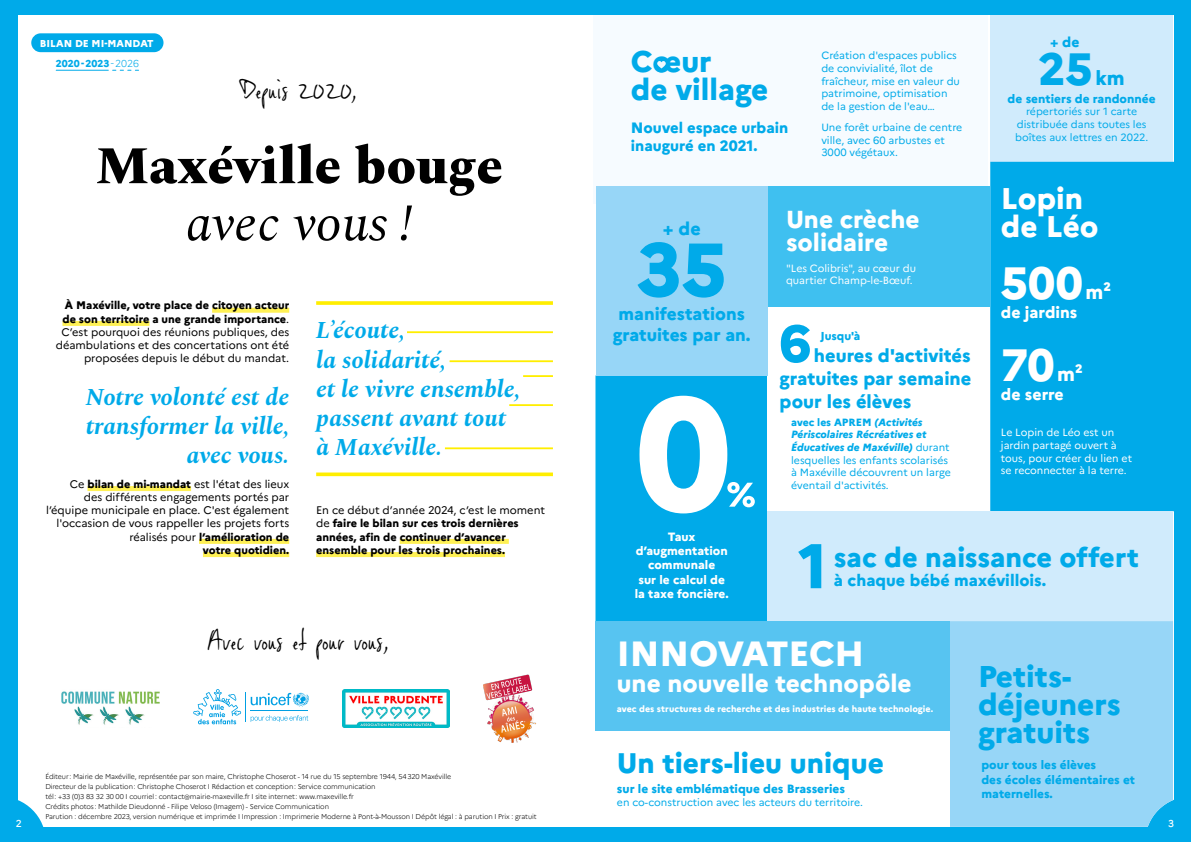
<style>
.page{position:relative;width:1191px;height:842px;background:#00aae9}
.page>*{position:absolute;margin:0;border:0;box-sizing:border-box;transform-origin:0 0}
.t1{font:800 75.1px "Marianne";color:#00aae9}
.t2{font:800 52.7px "Spectral";color:#000}
.t3{font:italic 52.7px "Spectral";letter-spacing:-.01em;color:#000}
.t4{font:800 51.9px "Marianne";color:#00aae9}
.t5{font:800 45.2px "Marianne";color:#fff}
.t6{font:800 45.2px "Marianne";color:#00aae9}
.t7{font:800 35px "Marianne";color:#fff}
.t8{font:800 30px/28px "Marianne";color:#00aae9}
.t9{font:800 29.9px/28px "Marianne";color:#00aae9}
.t10{font:800 29.9px/28px "Marianne";color:#fff}
.t11{font:29.6px "Viktorie";color:#000}
.t12{font:800 28.3px "Marianne";color:#00aae9}
.t13{font:800 27.3px "Marianne";color:#00aae9}
.t14{font:800 24.6px/23px "Marianne";color:#fff}
.t15{font:italic 700 24.3px/29.2px "Spectral";color:#00aae9}
.t16{font:800 19.9px "Marianne";color:#fff}
.t17{font:800 19.9px "Marianne";color:#00aae9}
.t18{font:800 18.4px/23px "Marianne";color:#00aae9;text-align:justify}
.t19{font:800 18px "Marianne";color:#00aae9}
.t20{font:800 17.4px/20.9px "Marianne";color:#00aae9;text-align:center}
.t21{font:800 16.3px "Marianne";color:#00aae9}
.t22{font:800 16px "Marianne";color:#fff}
.t23{font:800 15px/18px "Marianne";color:#00aae9}
.t24{font:800 14px "Marianne";color:#00aae9}
.t25{font:800 12px/14.4px "Marianne";color:#00aae9}
.t26{font:800 12px/14.4px "Marianne";color:#fff;text-align:center}
.t27{font:800 11.5px "Marianne";letter-spacing:-.005em;color:#00aae9}
.t28{font:11px/13.2px "Marianne";color:#000;text-align:right}
.t29{font:800 11px/13.2px "Marianne";color:#000}
.t30{font:10.5px/12.6px "Marianne";color:#00aae9}
.t31{font:10.5px/12.6px "Marianne";color:#fff}
.t32{font:800 10px/20.1px "Marianne";color:#fff;text-align:center}
.t33{font:500 10px "Marianne";color:#fff}
.t34{font:800 9px "Marianne";color:#fff}
.t35{font:300 7px/9.8px "Marianne";letter-spacing:-.015em;color:#000}
.s1{color:#00aae9}
.s2{font-weight:300;color:#00aae9}
.s3{font-weight:800}
.s4{font-weight:400}
.s5{font-weight:800;font-style:italic}
</style>
<div class="page">
<div style="left:18px;top:15px;width:1155px;height:812px;background:#fff"></div>
<svg style="left:18px;top:800px;width:26px;height:27px"></svg>
<div style="left:31px;top:33px;width:132px;height:19px;background:#00aae9;border-radius:9px"></div>
<hr style="left:56px;top:70px;width:52px;height:1px;background:#00aae9">
<svg style="left:113px;top:70px;width:26px;height:1px"></svg>
<div style="left:212px;top:308px;width:77px;height:5px;background:#fff155"></div>
<div style="left:62px;top:321px;width:87px;height:5px;background:#fff155"></div>
<div style="left:87px;top:486px;width:104px;height:5px;background:#fff155"></div>
<div style="left:199px;top:539px;width:90px;height:5px;background:#fff155"></div>
<div style="left:203px;top:552px;width:86px;height:5px;background:#fff155"></div>
<svg style="left:193px;top:689px;width:116px;height:35px"></svg>
<img style="left:343px;top:689px;width:106px;height:38px">
<img style="left:483px;top:674px;width:53px;height:68px">
<div style="left:400px;top:539px;width:109px;height:5px;background:#fff155"></div>
<div style="left:316px;top:552px;width:189px;height:5px;background:#fff155"></div>
<svg style="left:316px;top:472px;width:237px;height:4px"></svg>
<svg style="left:316px;top:301px;width:237px;height:4px"></svg>
<hr style="left:407px;top:331px;width:146px;height:2px;background:#fe0">
<hr style="left:449px;top:360px;width:104px;height:2px;background:#fe0">
<hr style="left:523px;top:375px;width:30px;height:2px;background:#fe0">
<hr style="left:509px;top:404px;width:44px;height:2px;background:#fe0">
<hr style="left:445px;top:447px;width:108px;height:2px;background:#fe0">
<div style="left:990px;top:15px;width:183px;height:147px;background:#d0ebfc"></div>
<div style="left:592px;top:15px;width:395px;height:188px;background:#f6fbff"></div>
<div style="left:950px;top:621px;width:223px;height:206px;background:#97d6f7"></div>
<div style="left:654px;top:57px;width:14px;height:15px;background:#00aae9;border-radius:50%"></div>
<svg style="left:657px;top:61px;width:9px;height:7px"></svg>
<div style="left:990px;top:162px;width:183px;height:349px;background:#00aae9"></div>
<div style="left:595px;top:375px;width:172px;height:246px;background:#00aae9"></div>
<div style="left:767px;top:186px;width:223px;height:121px;background:#3fc0f0"></div>
<div style="left:767px;top:511px;width:406px;height:110px;background:#d0ebfc"></div>
<div style="left:595px;top:621px;width:355px;height:110px;background:#57c4f1"></div>
<svg style="left:639px;top:396px;width:116px;height:117px"></svg>
<svg style="left:798px;top:544px;width:23px;height:44px"></svg>
<div style="left:596px;top:186px;width:171px;height:189px;background:#97d6f7"></div>
<img style="left:62px;top:691px;width:97px;height:34px">
<h3 class="t32" style="left:40px;top:32px;width:115px">BILAN DE MI-MANDAT<br><span class="s1">2020 - 2023</span><span class="s2">- 2026</span></h3>
<h3 class="t11" style="left:240px;top:69px;width:119px">Depuis 2020,</h3>
<h2 class="t2" style="left:95px;top:127px;width:409px">Maxéville bouge</h2>
<h2 class="t3" style="left:185px;top:185px;width:229px">avec vous !</h2>
<h3 class="t28" style="left:56px;top:298px;width:235px"><span class="s3">À Maxéville, votre place de citoyen acteur de son territoire a une grande importance</span>.<br>C’est pourquoi des réunions publiques, des déambulations et des concertations ont été proposées depuis le début du mandat.</h3>
<h3 class="t15" style="left:86px;top:380px;width:205px;text-align:right">Notre volonté est de transformer la ville, avec vous.</h3>
<h3 class="t28" style="left:46px;top:476px;width:245px">Ce <span class="s3">bilan de mi-mandat</span> est l'état des lieux<br>des différents engagements portés par l’équipe municipale en place. C'est également l'occasion de vous rappeller les projets forts réalisés pour <span class="s3">l’amélioration de<br>votre quotidien.</span></h3>
<h3 class="t15" style="left:316px;top:314px;width:206px">L’écoute,<br>la solidarité,<br>et le vivre ensemble, passent avant tout à Maxéville.</h3>
<h3 class="t29" style="left:316px;top:503px;width:230px"><span class="s4">En ce début d’année 2024, c’est le moment de</span> faire le bilan sur ces trois dernières années, afin de continuer d’avancer ensemble pour les trois prochaines.</h3>
<h3 class="t11" style="left:208px;top:620px;width:183px">Avec vous et pour vous,</h3>
<h3 class="t33" style="left:16px;top:816px;width:7px">2</h3>
<p class="t35" style="left:45px;top:771px;width:493px">Éditeur : Mairie de Maxéville, représentée par son maire, Christophe Choserot - 14 rue du 15 septembre 1944, 54 320 Maxéville<br>Directeur de la publication : Christophe Choserot I Rédaction et conception : Service communication<br>tél : +33 (0)3 83 32 30 00 I courriel : contact@mairie-maxeville.fr I site internet : www.maxeville.fr<br>Crédits photos : Mathilde Dieudonné - Filipe Veloso (Imagem) - Service Communication<br>Parution : décembre 2023, version numérique et imprimée I Impression : Imprimerie Moderne à Pont-à-Mousson I Dépôt légal : à parution I Prix : gratuit</p>
<h3 class="t9" style="left:631px;top:45px;width:139px">Cœur<br>de village</h3>
<h3 class="t23" style="left:631px;top:117px;width:159px">Nouvel espace urbain inauguré en 2021.</h3>
<h3 class="t30" style="left:821px;top:49px;width:140px">Création d'espaces publics de convivialité, îlot de fraîcheur, mise en valeur du patrimoine, optimisation de la gestion de l'eau…</h3>
<h3 class="t30" style="left:821px;top:120px;width:142px">Une forêt urbaine de centre ville, avec 60 arbustes et<br>3000 végétaux.</h3>
<h3 class="t19" style="left:663px;top:214px;width:39px">+ de</h3>
<h1 class="t1" style="left:637px;top:211px;width:91px">35</h1>
<h3 class="t20" style="left:613px;top:302px;width:139px">manifestations gratuites par an.</h3>
<h3 class="t14" style="left:786px;top:205px;width:135px">Une crèche solidaire</h3>
<h3 class="t31" style="left:786px;top:261px;width:132px">"Les Colibris", au cœur du quartier Champ-le-Bœuf.</h3>
<h3 class="t4" style="left:779px;top:303px;width:33px">6</h3>
<h3 class="t27" style="left:820px;top:327px;width:42px">Jusqu'à</h3>
<h3 class="t18" style="left:779px;top:342px;width:193px;text-indent:34px">heures d'activités gratuites par semaine pour les élèves</h3>
<h3 class="t30" style="left:791px;top:415px;width:161px"><span class="s3">avec les APREM</span> <span class="s5">(Activités<br>Périscolaires Récréatives et<br>Éducatives de Maxéville)</span> durant lesquelles les enfants scolarisés à Maxéville découvrent un large éventail d'activités.</h3>
<h3 class="t24" style="left:1050px;top:31px;width:31px">+ de</h3>
<h3 class="t6" style="left:1038px;top:34px;width:56px">25</h3>
<h3 class="t17" style="left:1095px;top:62px;width:31px">km</h3>
<h3 class="t25" style="left:1007px;top:90px;width:149px">de sentiers de randonnée</h3>
<h3 class="t30" style="left:1015px;top:104px;width:135px;text-align:center">répertoriés sur 1 carte distribuée dans toutes les boîtes aux lettres en 2022.</h3>
<h3 class="t10" style="left:1001px;top:182px;width:99px">Lopin de Léo</h3>
<h3 class="t5" style="left:1001px;top:248px;width:83px">500</h3>
<h3 class="t16" style="left:1085px;top:277px;width:27px">m²</h3>
<h3 class="t22" style="left:1001px;top:300px;width:78px">de jardins</h3>
<h3 class="t5" style="left:1001px;top:330px;width:55px">70</h3>
<h3 class="t16" style="left:1057px;top:358px;width:27px">m²</h3>
<h3 class="t22" style="left:1001px;top:382px;width:64px">de serre</h3>
<h3 class="t31" style="left:1001px;top:426px;width:133px">Le Lopin de Léo est un jardin partagé ouvert à tous, pour créer du lien et se reconnecter à la terre.</h3>
<h3 class="t26" style="left:635px;top:528px;width:95px">Taux d’augmentation communale<br>sur le calcul de la taxe foncière.</h3>
<h3 class="t13" style="left:834px;top:536px;width:307px">sac de naissance offert</h3>
<h3 class="t21" style="left:834px;top:568px;width:214px">à chaque bébé maxévillois.</h3>
<h3 class="t7" style="left:617px;top:627px;width:249px">INNOVATECH</h3>
<h3 class="t14" style="left:617px;top:670px;width:296px">une nouvelle technopôle</h3>
<p class="t34" style="left:617px;top:702px;width:318px">avec des structures de recherche et des industries de haute technologie.</p>
<h3 class="t12" style="left:617px;top:741px;width:268px">Un tiers-lieu unique</h3>
<h3 class="t25" style="left:617px;top:781px;width:230px">sur le site emblématique des Brasseries</h3>
<h3 class="t30" style="left:617px;top:795px;width:247px">en co-construction avec les acteurs du territoire.</h3>
<h3 class="t8" style="left:978px;top:660px;width:144px">Petits&shy;déjeuners gratuits</h3>
<h3 class="t25" style="left:981px;top:757px;width:155px">pour tous les élèves<br>des écoles élémentaires et maternelles.</h3>
<h3 class="t33" style="left:1168px;top:816px;width:7px">3</h3>
</div>
